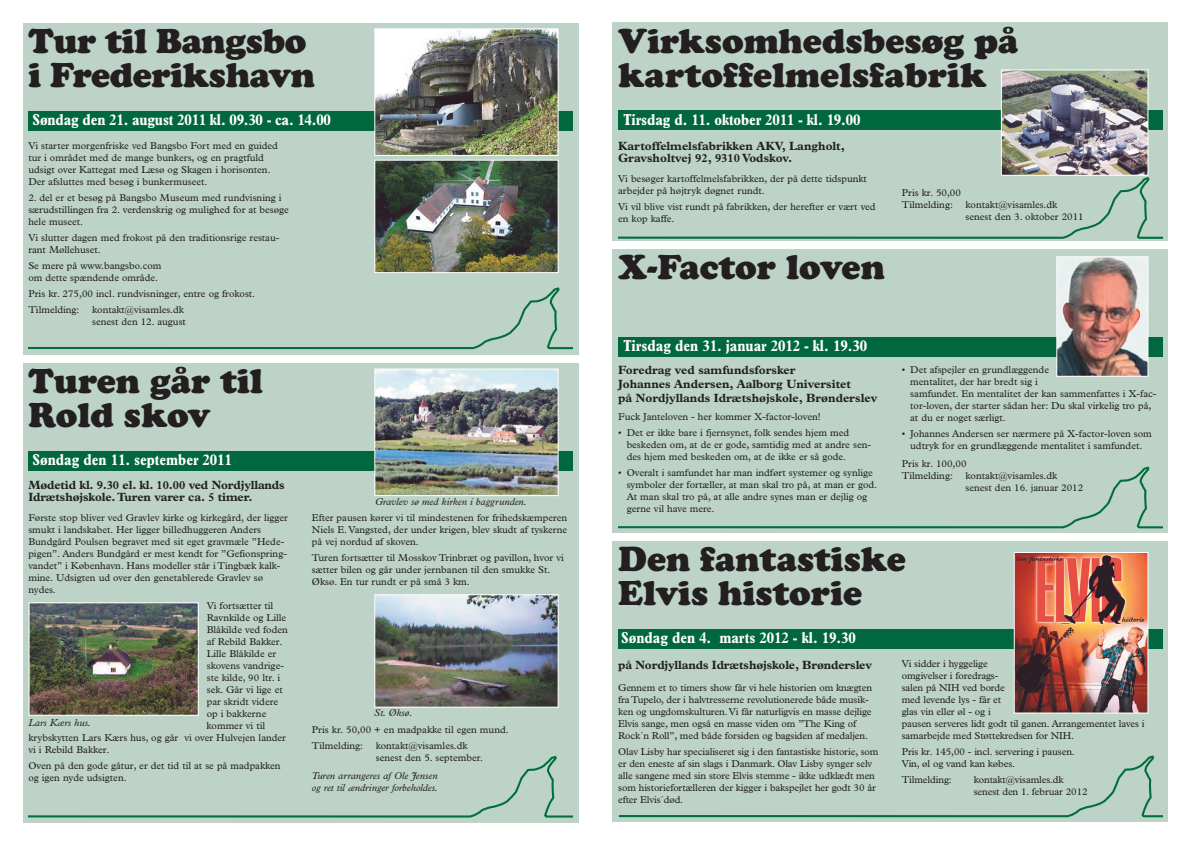
<style>
.page{position:relative;width:1191px;height:842px;background:#fff}
.page>*{position:absolute;margin:0;border:0;box-sizing:border-box;transform-origin:0 0}
.t1{font:900 36px/34px "Cooper";color:#231f20}
.t2{font:700 condensed 16px "Plantin";color:#fff}
.t3{font:700 12px/12px "Plantin";color:#231f20}
.t4{font:10px/12px "Plantin";color:#231f20}
.t5{font:italic 10px/12px "Plantin";color:#231f20}
</style>
<div class="page">
<div style="left:612px;top:23px;width:556px;height:218px;background:#bdd3c8"></div>
<svg style="left:618px;top:177px;width:544px;height:62px"></svg>
<div style="left:23px;top:363px;width:555px;height:459px;background:#bdd3c8"></div>
<div style="left:23px;top:23px;width:555px;height:331px;background:#bdd3c8"></div>
<div style="left:28px;top:451px;width:545px;height:20px;background:#00673e"></div>
<div style="left:612px;top:541px;width:556px;height:281px;background:#bdd3c8"></div>
<div style="left:612px;top:249px;width:556px;height:284px;background:#bdd3c8"></div>
<svg style="left:618px;top:755px;width:544px;height:62px"></svg>
<svg style="left:618px;top:467px;width:544px;height:61px"></svg>
<div style="left:618px;top:629px;width:544px;height:20px;background:#00673e"></div>
<div style="left:618px;top:111px;width:544px;height:19px;background:#00673e"></div>
<div style="left:618px;top:337px;width:544px;height:20px;background:#00673e"></div>
<img style="left:1058px;top:258px;width:88px;height:117px">
<div style="left:1056px;top:256px;width:92px;height:121px;border:1px solid #fff"></div>
<img style="left:1015px;top:554px;width:131px;height:158px">
<div style="left:1013px;top:552px;width:135px;height:162px;border:1px solid #fff"></div>
<svg style="left:28px;top:756px;width:545px;height:61px"></svg>
<div style="left:28px;top:111px;width:545px;height:20px;background:#00673e"></div>
<img style="left:376px;top:30px;width:180px;height:124px">
<div style="left:374px;top:28px;width:184px;height:128px;border:1px solid #fff"></div>
<img style="left:1003px;top:71px;width:143px;height:103px">
<div style="left:1001px;top:69px;width:147px;height:107px;border:1px solid #fff"></div>
<svg style="left:28px;top:287px;width:545px;height:62px"></svg>
<img style="left:376px;top:596px;width:180px;height:110px">
<div style="left:374px;top:594px;width:184px;height:114px;border:1px solid #fff"></div>
<img style="left:376px;top:371px;width:180px;height:123px">
<div style="left:374px;top:369px;width:184px;height:127px;border:1px solid #fff"></div>
<img style="left:376px;top:162px;width:180px;height:109px">
<div style="left:374px;top:160px;width:184px;height:113px;border:1px solid #fff"></div>
<img style="left:31px;top:604px;width:166px;height:110px">
<div style="left:29px;top:602px;width:170px;height:114px;border:1px solid #fff"></div>
<h1 class="t1" style="left:28px;top:26px;width:288px">Tur til Bangsbo i Frederikshavn</h1>
<h2 class="t2" style="left:33px;top:113px;width:300px">Søndag den 21. august 2011 kl. 09.30 - ca. 14.00</h2>
<p class="t4" style="left:28px;top:140px;width:251px">Vi starter morgenfriske ved Bangsbo Fort med en guided tur i området med de mange bunkers, og en pragtfuld udsigt over Kattegat med Læsø og Skagen i horisonten.<br>Der afsluttes med besøg i bunkermuseet.</p>
<p class="t4" style="left:28px;top:192px;width:262px">2. del er et besøg på Bangsbo Museum med rundvisning i særudstillingen fra 2. verdenskrig og mulighed for at besøge hele museet.</p>
<p class="t4" style="left:28px;top:232px;width:253px">Vi slutter dagen med frokost på den traditionsrige restau&shy;rant Møllehuset.</p>
<p class="t4" style="left:28px;top:260px;width:135px">Se mere på www.bangsbo.com om dette spændende område.</p>
<p class="t4" style="left:28px;top:286px;width:228px;line-height:16px">Pris kr. 275,00 incl. rundvisninger, entre og frokost.<br>Tilmelding:</p>
<p class="t4" style="left:92px;top:304px;width:95px">kontakt@visamles.dk senest den 12. august</p>
<h1 class="t1" style="left:28px;top:366px;width:236px">Turen går til<br>Rold skov</h1>
<h2 class="t2" style="left:32px;top:454px;width:201px">Søndag den 11. september 2011</h2>
<p class="t3" style="left:28px;top:480px;width:258px">Mødetid kl. 9.30 el. kl. 10.00 ved Nordjyllands<br>Idrætshøjskole. Turen varer ca. 5 timer.</p>
<p class="t4" style="left:28px;top:512px;width:261px">Første stop bliver ved Gravlev kirke og kirkegård, der ligger smukt i landskabet. Her ligger billedhuggeren Anders Bundgård Poulsen begravet med sit eget gravmæle ”Hede&shy;pigen”. Anders Bundgård er mest kendt for ”Gefionspring&shy;vandet” i København. Hans modeller står i Tingbæk kalk&shy;mine. Udsigten ud over den genetablerede Gravlev sø nydes.</p>
<p class="t4" style="left:207px;top:600px;width:68px">Vi fortsætter til</p>
<p class="t4" style="left:207px;top:612px;width:81px">Ravnkilde og Lille</p>
<p class="t4" style="left:207px;top:624px;width:83px">Blåkilde ved foden</p>
<p class="t4" style="left:207px;top:636px;width:77px">af Rebild Bakker.</p>
<p class="t4" style="left:207px;top:648px;width:71px">Lille Blåkilde er</p>
<p class="t4" style="left:207px;top:660px;width:79px">skovens vandrige-</p>
<p class="t4" style="left:207px;top:672px;width:75px">ste kilde, 90 ltr. i</p>
<p class="t4" style="left:207px;top:684px;width:77px">sek. Går vi lige et</p>
<p class="t4" style="left:207px;top:696px;width:73px">par skridt videre</p>
<p class="t4" style="left:207px;top:708px;width:61px">op i bakkerne</p>
<p class="t4" style="left:206px;top:720px;width:60px">kommer vi til</p>
<p class="t4" style="left:28px;top:732px;width:259px">krybskytten Lars Kærs hus, og går vi over Hulvejen lander</p>
<p class="t4" style="left:28px;top:744px;width:83px">vi i Rebild Bakker.</p>
<p class="t4" style="left:28px;top:760px;width:254px">Oven på den gode gåtur, er det tid til at se på madpakken og igen nyde udsigten.</p>
<p class="t5" style="left:28px;top:717px;width:64px">Lars Kærs hus.</p>
<p class="t5" style="left:375px;top:496px;width:153px">Gravlev sø med kirken i baggrunden.</p>
<p class="t4" style="left:312px;top:513px;width:257px;text-align:justify">Efter pausen kører vi til mindestenen for frihedskæmperen Niels E. Vangsted, der under krigen, blev skudt af tyskerne på vej nordud af skoven.</p>
<p class="t4" style="left:312px;top:553px;width:253px">Turen fortsætter til Mosskov Trinbræt og pavillon, hvor vi sætter bilen og går under jernbanen til den smukke St.<br>Øksø. En tur rundt er på små 3 km.</p>
<p class="t5" style="left:374px;top:708px;width:40px">St. Øksø.</p>
<p class="t4" style="left:312px;top:723px;width:198px;line-height:16px">Pris kr. 50,00 + en madpakke til egen mund.<br>Tilmelding:</p>
<p class="t4" style="left:376px;top:741px;width:109px">kontakt@visamles.dk senest den 5. september.</p>
<p class="t5" style="left:312px;top:771px;width:128px">Turen arrangeres af Ole Jensen og ret til ændringer forbeholdes.</p>
<h1 class="t1" style="left:618px;top:26px;width:402px">Virksomhedsbesøg på kartoffelmelsfabrik</h1>
<h2 class="t2" style="left:623px;top:114px;width:238px">Tirsdag d. 11. oktober 2011 - kl. 19.00</h2>
<p class="t3" style="left:618px;top:141px;width:228px">Kartoffelmelsfabrikken AKV, Langholt,<br>Gravsholtvej 92, 9310 Vodskov.</p>
<p class="t4" style="left:618px;top:174px;width:250px">Vi besøger kartoffelmelsfabrikken, der på dette tidspunkt arbejder på højtryk døgnet rundt.</p>
<p class="t4" style="left:618px;top:202px;width:259px">Vi vil blive vist rundt på fabrikken, der herefter er vært ved en kop kaffe.</p>
<h1 class="t1" style="left:618px;top:253px;width:268px">X-Factor loven</h1>
<p class="t4" style="left:901px;top:188px;width:61px">Pris kr. 50,00<br>Tilmelding:</p>
<p class="t4" style="left:965px;top:200px;width:120px">kontakt@visamles.dk senest den 3. oktober 2011</p>
<h2 class="t2" style="left:623px;top:340px;width:245px">Tirsdag den 31. januar 2012 - kl. 19.30</h2>
<p class="t3" style="left:618px;top:364px;width:260px;line-height:14px">Foredrag ved samfundsforsker<br>Johannes Andersen, Aalborg Universitet<br>på Nordjyllands Idrætshøjskole, Brønderslev</p>
<p class="t4" style="left:618px;top:411px;width:204px">Fuck Janteloven - her kommer X-factor-loven!</p>
<p class="t4" style="left:626px;top:427px;width:246px;text-indent:-9px">• Det er ikke bare i fjernsynet, folk sendes hjem med beskeden om, at de er gode, samtidig med at andre sen&shy;des hjem med beskeden om, at de ikke er så gode.</p>
<p class="t4" style="left:626px;top:467px;width:252px;text-indent:-9px">• Overalt i samfundet har man indført systemer og synlige symboler der fortæller, at man skal tro på, at man er god.<br>At man skal tro på, at alle andre synes man er dejlig og gerne vil have mere.</p>
<p class="t4" style="left:910px;top:364px;width:248px;text-indent:-9px">• Det afspejler en grundlæggende<br>mentalitet, der har bredt sig i<br>samfundet. En mentalitet der kan sammenfattes i X-fac&shy;tor-loven, der starter sådan her: Du skal virkelig tro på, at du er noget særligt.</p>
<p class="t4" style="left:901px;top:428px;width:252px;text-align:center">• Johannes Andersen ser nærmere på X-factor-loven som udtryk for en grundlæggende mentalitet i samfundet.</p>
<p class="t4" style="left:901px;top:458px;width:66px">Pris kr. 100,00<br>Tilmelding:</p>
<p class="t4" style="left:965px;top:470px;width:119px">kontakt@visamles.dk senest den 16. januar 2012</p>
<h1 class="t1" style="left:618px;top:545px;width:289px">Den fantastiske<br>Elvis historie</h1>
<h2 class="t2" style="left:621px;top:632px;width:236px">Søndag den 4. marts 2012 - kl. 19.30</h2>
<p class="t3" style="left:618px;top:660px;width:255px">på Nordjyllands Idrætshøjskole, Brønderslev</p>
<p class="t4" style="left:618px;top:682px;width:255px">Gennem et to timers show får vi hele historien om knægten fra Tupelo, der i halvtresserne revolutionerede både musik&shy;ken og ungdomskulturen. Vi får naturligvis en masse dejlige Elvis sange, men også en masse viden om ”The King of Rock´n Roll”, med både forsiden og bagsiden af medaljen.</p>
<p class="t4" style="left:618px;top:746px;width:262px">Olav Lisby har specialiseret sig i den fantastiske historie, som er den eneste af sin slags i Danmark. Olav Lisby synger selv alle sangene med sin store Elvis stemme - ikke udklædt men som historiefortælleren der kigger i bakspejlet her godt 30 år efter Elvis´død.</p>
<p class="t4" style="left:901px;top:659px;width:244px">Vi sidder i hyggelige<br>omgivelser i foredrags-<br>salen på NIH ved borde<br>med levende lys - får et<br>glas vin eller øl - og i<br>pausen serveres lidt godt til ganen. Arrangementet laves i samarbejde med Støttekredsen for NIH.</p>
<p class="t4" style="left:901px;top:747px;width:175px">Pris kr. 145,00 - incl. servering i pausen.<br>Vin, øl og vand kan købes.</p>
<p class="t4" style="left:901px;top:775px;width:52px">Tilmelding:</p>
<p class="t4" style="left:973px;top:775px;width:115px">kontakt@visamles.dk senest den 1. februar 2012</p>
</div>
